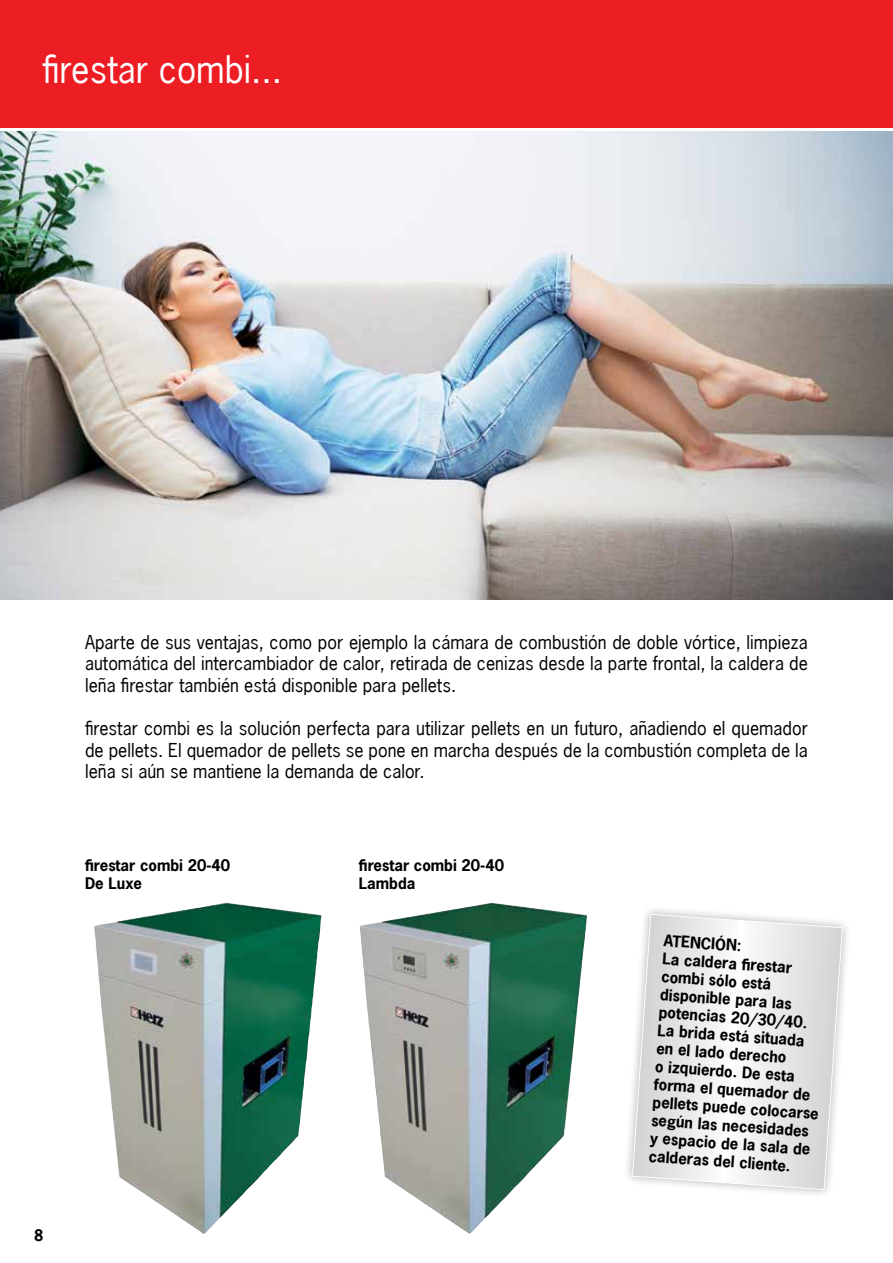
<style>
.page{position:relative;width:893px;height:1263px;background:#fff}
.page>*{position:absolute;margin:0;border:0;box-sizing:border-box;transform-origin:0 0}
.t1{font:36px "News Gothic LT";color:#fff}
.t2{font:18px/21.6px "News Gothic LT";color:#000;text-align:justify}
.t3{font:700 15px/18px "News Gothic LT";color:#000}
</style>
<div class="page">
<div style="left:0;top:0;width:893px;height:128px;background:#ed1d24"></div>
<img style="left:0;top:132px;width:893px;height:468px">
<img style="left:94px;top:903px;width:227px;height:331px">
<img style="left:360px;top:905px;width:217px;height:329px">
<div style="left:623px;top:905px;width:229px;height:294px;background:#000;opacity:.3"></div>
<svg style="left:632px;top:913px;width:211px;height:277px"></svg>
<h1 class="t1" style="left:43px;top:47px;width:241px">firestar combi...</h1>
<p class="t2" style="left:85px;top:631px;width:724px">Aparte de sus ventajas, como por ejemplo la cámara de combustión de doble vórtice, limpieza automática del intercambiador de calor, retirada de cenizas desde la parte frontal, la caldera de leña firestar también está disponible para pellets.</p>
<p class="t2" style="left:85px;top:717px;width:724px">firestar combi es la solución perfecta para utilizar pellets en un futuro, añadiendo el quemador de pellets. El quemador de pellets se pone en marcha después de la combustión completa de la leña si aún se mantiene la demanda de calor.</p>
<p class="t3" style="left:85px;top:856px;width:147px">firestar combi 20-40<br>De Luxe</p>
<p class="t3" style="left:359px;top:856px;width:147px">firestar combi 20-40<br>Lambda</p>
<p class="t3" style="left:34px;top:1226px;width:11px">8</p>
<p class="t3" style="left:665px;top:931px;width:19px;rotate:4deg">Atenci</p>
<p class="t3" style="left:665px;top:931px;width:168px;text-indent:51px;rotate:4deg">ón:<br>La caldera fi restar combi sólo está disponible para las potencias 20/30/40.<br>La brida está situada en el lado derecho<br>o izquierdo. De esta forma el quemador de pellets puede colocarse según las necesidades y espacio de la sala de calderas del cliente.</p>
</div>
